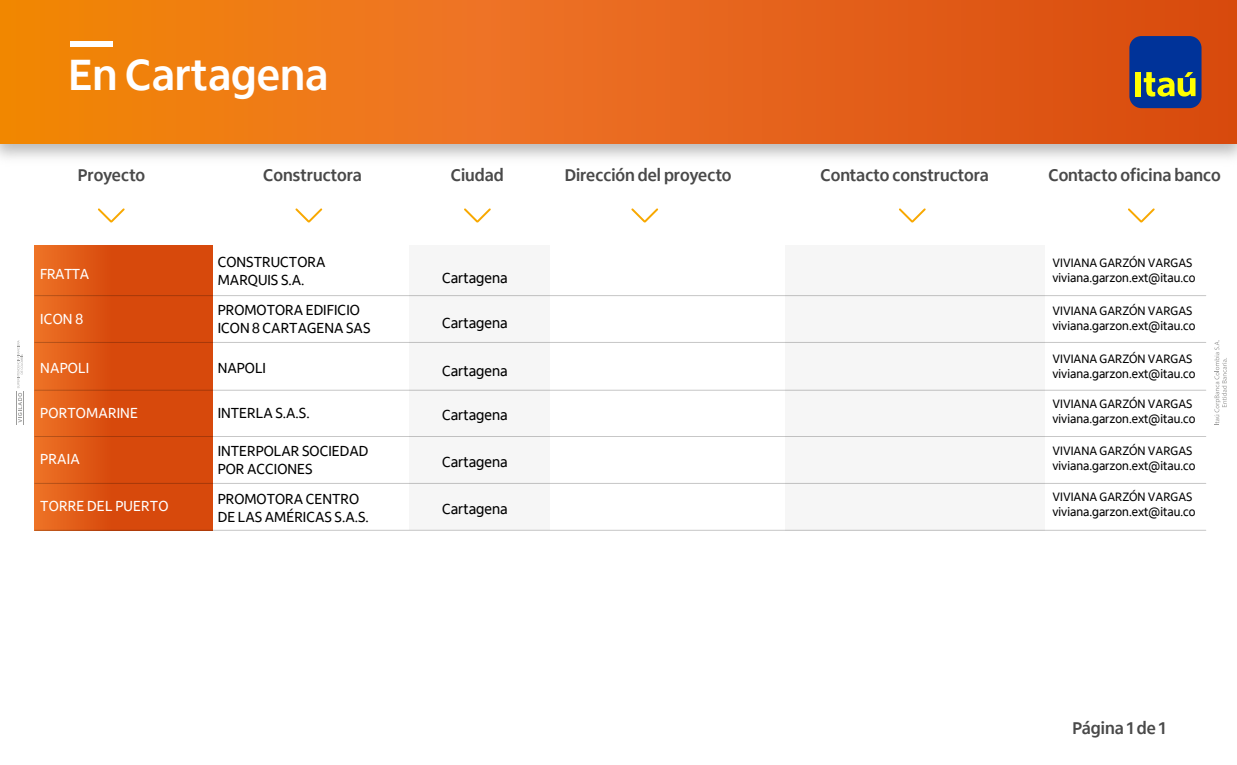
<style>
.page{position:relative;width:1237px;height:765px;background:#fff}
.page>*{position:absolute;margin:0;border:0;box-sizing:border-box;transform-origin:0 0}
.t1{font:700 45px "Itau Display";color:#fff}
.t2{font:700 17.5px "Itau Display";color:#494949}
.t3{font:700 17.5px "Itau Display";letter-spacing:-.02em;color:#494949}
.t4{font:15px/18px "Itau Display";color:#000}
.t5{font:15px "Itau Display";letter-spacing:.01em;color:#fff}
.t6{font:12.5px/15px "Itau Display";color:#000}
</style>
<div class="page">
<img style="left:0;top:0;width:1237px;height:158px">
<svg style="left:1px;top:0;width:1236px;height:143px"></svg>
<div style="left:34px;top:245px;width:178px;height:285px;background:linear-gradient(to right,#e7661e,#d13f06)"></div>
<div style="left:409px;top:245px;width:141px;height:285px;background:#f6f6f6"></div>
<div style="left:785px;top:245px;width:260px;height:286px;background:#f6f6f6"></div>
<hr style="left:35px;top:295px;width:1171px;height:1px;background:#c6c6c6">
<hr style="left:35px;top:342px;width:1171px;height:1px;background:#c6c6c6">
<hr style="left:35px;top:390px;width:1171px;height:1px;background:#c6c6c6">
<hr style="left:16px;top:391px;width:1px;height:33px;background:#9d9d9c">
<hr style="left:23px;top:391px;width:1px;height:33px;background:#9d9d9c">
<svg style="left:17px;top:340px;width:6px;height:83px"></svg>
<svg style="left:1214px;top:340px;width:13px;height:85px"></svg>
<svg style="left:98px;top:208px;width:27px;height:15px"></svg>
<svg style="left:296px;top:208px;width:26px;height:15px"></svg>
<svg style="left:464px;top:208px;width:27px;height:15px"></svg>
<svg style="left:631px;top:208px;width:27px;height:15px"></svg>
<svg style="left:899px;top:208px;width:27px;height:15px"></svg>
<svg style="left:1128px;top:208px;width:27px;height:15px"></svg>
<div style="left:70px;top:41px;width:43px;height:6px;background:#fff"></div>
<div style="left:1129px;top:36px;width:72px;height:72px;background:#039;border-radius:12px"></div>
<div style="left:1135px;top:72px;width:6px;height:24px;background:#ff0"></div>
<svg style="left:1144px;top:72px;width:51px;height:25px"></svg>
<hr style="left:35px;top:436px;width:1171px;height:1px;background:#c6c6c6">
<hr style="left:35px;top:483px;width:1171px;height:1px;background:#c6c6c6">
<hr style="left:35px;top:530px;width:1171px;height:1px;background:#c6c6c6">
<h1 class="t1" style="left:68px;top:49px;width:262px">En Cartagena</h1>
<h2 class="t3" style="left:78px;top:165px;width:69px">Proyecto</h2>
<h2 class="t2" style="left:263px;top:165px;width:100px">Constructora</h2>
<h2 class="t2" style="left:451px;top:165px;width:54px">Ciudad</h2>
<h2 class="t2" style="left:565px;top:165px;width:168px">Dirección del proyecto</h2>
<h2 class="t2" style="left:821px;top:165px;width:170px">Contacto constructora</h2>
<h2 class="t2" style="left:1049px;top:165px;width:174px">Contacto oficina banco</h2>
<p class="t5" style="left:40px;top:265px;width:50px">FRATTA</p>
<p class="t5" style="left:40px;top:310px;width:44px">ICON 8</p>
<p class="t4" style="left:218px;top:254px;width:109px">CONSTRUCTORA<br>MARQUIS S.A.</p>
<p class="t4" style="left:218px;top:301px;width:154px">PROMOTORA EDIFICIO<br>ICON 8 CARTAGENA SAS</p>
<p class="t4" style="left:442px;top:269px;width:67px">Cartagena</p>
<p class="t4" style="left:442px;top:314px;width:67px">Cartagena</p>
<p class="t5" style="left:40px;top:359px;width:50px">NAPOLI</p>
<p class="t4" style="left:218px;top:359px;width:50px">NAPOLI</p>
<p class="t4" style="left:442px;top:362px;width:67px">Cartagena</p>
<p class="t5" style="left:40px;top:404px;width:99px">PORTOMARINE</p>
<p class="t4" style="left:218px;top:404px;width:93px">INTERLA S.A.S.</p>
<p class="t4" style="left:442px;top:407px;width:67px">Cartagena</p>
<p class="t5" style="left:40px;top:451px;width:41px">PRAIA</p>
<p class="t4" style="left:218px;top:442px;width:152px">INTERPOLAR SOCIEDAD<br>POR ACCIONES</p>
<p class="t4" style="left:442px;top:453px;width:67px">Cartagena</p>
<p class="t5" style="left:40px;top:498px;width:130px">TORRE DEL PUERTO</p>
<p class="t4" style="left:218px;top:490px;width:153px">PROMOTORA CENTRO<br>DE LAS AMÉRICAS S.A.S.</p>
<p class="t4" style="left:442px;top:500px;width:67px">Cartagena</p>
<p class="t6" style="left:1052px;top:256px;width:145px">VIVIANA GARZÓN VARGAS viviana.garzon.ext@itau.co</p>
<p class="t6" style="left:1052px;top:303px;width:145px">VIVIANA GARZÓN VARGAS viviana.garzon.ext@itau.co</p>
<p class="t6" style="left:1052px;top:351px;width:145px">VIVIANA GARZÓN VARGAS viviana.garzon.ext@itau.co</p>
<p class="t6" style="left:1052px;top:396px;width:145px">VIVIANA GARZÓN VARGAS viviana.garzon.ext@itau.co</p>
<p class="t6" style="left:1052px;top:443px;width:145px">VIVIANA GARZÓN VARGAS viviana.garzon.ext@itau.co</p>
<p class="t6" style="left:1052px;top:490px;width:145px">VIVIANA GARZÓN VARGAS viviana.garzon.ext@itau.co</p>
<h2 class="t2" style="left:1072px;top:718px;width:95px">Página 1 de 1</h2>
</div>
